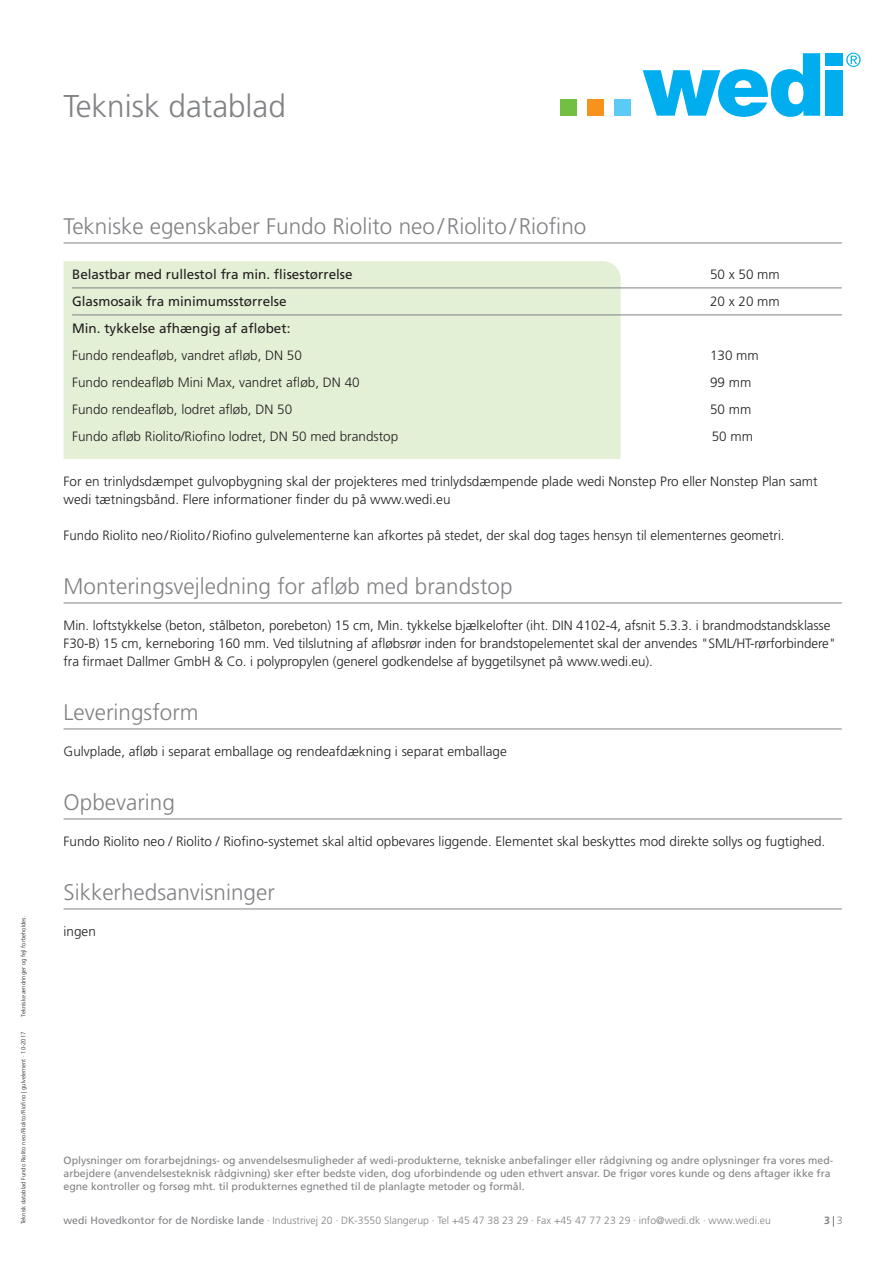
<style>
.page{position:relative;width:893px;height:1263px;background:#fff}
.page>*{position:absolute;margin:0;border:0;box-sizing:border-box;transform-origin:0 0}
.t1{font:300 31.5px "Frutiger LT Std";color:#808285}
.t2{font:300 22.5px "Frutiger LT Std";color:#808285}
.t3{font:300 13.5px/18px "Frutiger LT Std";color:#231f20}
.t4{font:13.5px "Frutiger LT Std";color:#231f20}
.t5{font:10.5px/12.6px "Frutiger LT Std";color:#808285}
.t6{font:300 10.5px "Frutiger LT Std";color:#808285}
.t7{font:700 10.5px "Frutiger LT Std";color:#808285}
.t8{font:300 6px "Frutiger LT Std";color:#231f20}
.s1{font-weight:400}
.s2{font-weight:300}
</style>
<div class="page">
<div style="left:560px;top:99px;width:17px;height:17px;background:#72bf44"></div>
<div style="left:587px;top:99px;width:17px;height:17px;background:#f7931d"></div>
<div style="left:614px;top:99px;width:17px;height:17px;background:#5bcbf5"></div>
<svg style="left:643px;top:53px;width:177px;height:64px"></svg>
<div style="left:825px;top:53px;width:17px;height:12px;background:#00aeef"></div>
<div style="left:825px;top:70px;width:17px;height:46px;background:#00aeef"></div>
<svg style="left:846px;top:53px;width:14px;height:14px"></svg>
<hr style="left:64px;top:603px;width:778px;height:1px;background:#808285">
<hr style="left:64px;top:729px;width:778px;height:1px;background:#808285">
<hr style="left:64px;top:819px;width:778px;height:1px;background:#808285">
<hr style="left:64px;top:909px;width:778px;height:1px;background:#808285">
<hr style="left:64px;top:243px;width:778px;height:1px;background:#808285">
<div style="left:64px;top:261px;width:557px;height:198px;background:#e4f0d6"></div>
<hr style="left:72px;top:288px;width:770px;height:1px;background:#808285">
<hr style="left:72px;top:315px;width:770px;height:1px;background:#808285">
<h1 class="t1" style="left:64px;top:93px;width:224px">Teknisk datablad</h1>
<p class="t8" style="left:21px;top:1017px;width:103px;rotate:-90deg">Tekniske ændringer og fejl forbeholdes.</p>
<p class="t8" style="left:21px;top:1224px;width:194px;rotate:-90deg">Teknisk datablad Fundo Riolito neo / Riolito / Riofino | gulvelement · 10-2017</p>
<h2 class="t2" style="left:64px;top:217px;width:524px">Tekniske egenskaber Fundo Riolito neo / Riolito / Riofino</h2>
<p class="t4" style="left:72px;top:269px;width:282px">Belastbar med rullestol fra min. flisestørrelse</p>
<p class="t3" style="left:710px;top:266px;width:71px">50 x 50 mm</p>
<p class="t4" style="left:72px;top:296px;width:216px">Glasmosaik fra minimumsstørrelse</p>
<p class="t3" style="left:710px;top:293px;width:71px">20 x 20 mm</p>
<p class="t4" style="left:72px;top:323px;width:220px">Min. tykkelse afhængig af afløbet:</p>
<p class="t3" style="left:72px;top:347px;width:231px">Fundo rendeafløb, vandret afløb, DN 50</p>
<p class="t3" style="left:710px;top:347px;width:50px">130 mm</p>
<p class="t3" style="left:72px;top:374px;width:289px">Fundo rendeafløb Mini Max, vandret afløb, DN 40</p>
<p class="t3" style="left:710px;top:374px;width:43px">99 mm</p>
<p class="t3" style="left:72px;top:401px;width:222px">Fundo rendeafløb, lodret afløb, DN 50</p>
<p class="t3" style="left:710px;top:401px;width:43px">50 mm</p>
<p class="t3" style="left:72px;top:428px;width:328px">Fundo afløb Riolito/Riofino lodret, DN 50 med brandstop</p>
<p class="t3" style="left:712px;top:428px;width:43px">50 mm</p>
<p class="t3" style="left:64px;top:473px;width:755px">For en trinlydsdæmpet gulvopbygning skal der projekteres med trinlydsdæmpende plade wedi Nonstep Pro eller Nonstep Plan samt wedi tætningsbånd. Flere informationer finder du på www.wedi.eu</p>
<p class="t3" style="left:64px;top:527px;width:722px">Fundo Riolito neo / Riolito / Riofino gulvelementerne kan afkortes på stedet, der skal dog tages hensyn til elementernes geometri.</p>
<h2 class="t2" style="left:64px;top:577px;width:450px">Monteringsvejledning for afløb med brandstop</h2>
<p class="t3" style="left:64px;top:617px;width:774px">Min. loftstykkelse (beton, stålbeton, porebeton) 15 cm, Min. tykkelse bjælkelofter (iht. DIN 4102-4, afsnit 5.3.3. i brandmodstandsklasse<br>F30-B) 15 cm, kerneboring 160 mm. Ved tilslutning af afløbsrør inden for brandstopelementet skal der anvendes "SML/HT-rørforbindere" fra firmaet Dallmer GmbH &amp; Co. i polypropylen (generel godkendelse af byggetilsynet på www.wedi.eu).</p>
<h2 class="t2" style="left:64px;top:703px;width:136px">Leveringsform</h2>
<p class="t3" style="left:64px;top:743px;width:445px">Gulvplade, afløb i separat emballage og rendeafdækning i separat emballage</p>
<h2 class="t2" style="left:64px;top:793px;width:113px">Opbevaring</h2>
<p class="t3" style="left:64px;top:833px;width:763px">Fundo Riolito neo / Riolito / Riofino-systemet skal altid opbevares liggende. Elementet skal beskyttes mod direkte sollys og fugtighed.</p>
<h2 class="t2" style="left:64px;top:883px;width:213px">Sikkerhedsanvisninger</h2>
<p class="t3" style="left:64px;top:923px;width:34px">ingen</p>
<p class="t5" style="left:64px;top:1155px;width:771px">Oplysninger om forarbejdnings- og anvendelsesmuligheder af wedi-produkterne, tekniske anbefalinger eller rådgivning og andre oplysninger fra vores med&shy;arbejdere (anvendelsesteknisk rådgivning) sker efter bedste viden, dog uforbindende og uden ethvert ansvar. De frigør vores kunde og dens aftager ikke fra egne kontroller og forsøg mht. til produkternes egnethed til de planlagte metoder og formål.</p>
<p class="t6" style="left:64px;top:1216px;width:709px"><span class="s1">wedi Hovedkontor for de Nordiske lande</span> · Industrivej 20 · DK-3550 Slangerup · Tel +45 47 38 23 29 · Fax +45 47 77 23 29 · info@wedi.dk · www.wedi.eu</p>
<p class="t7" style="left:824px;top:1215px;width:20px">3 <span class="s2">3</span></p>
</div>
